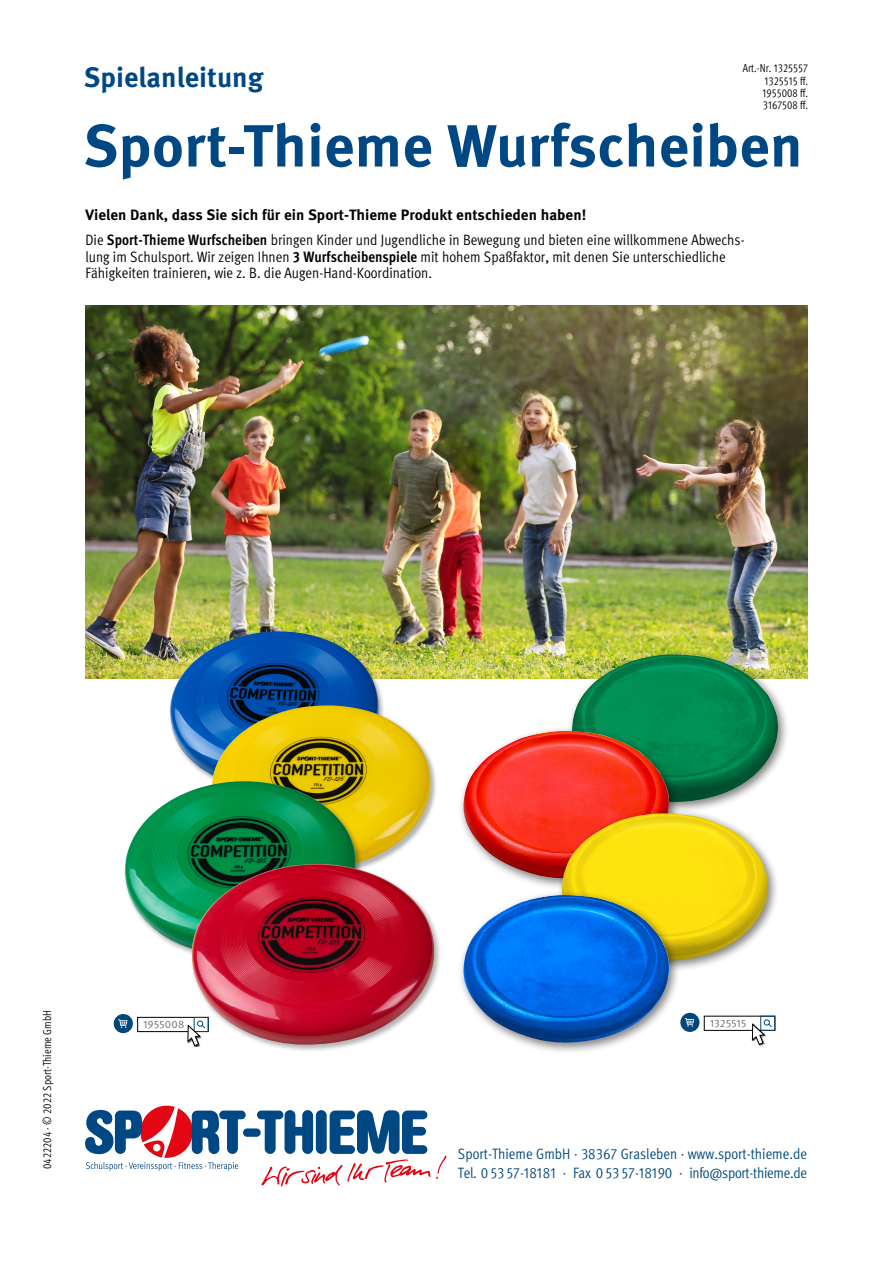
<style>
.page{position:relative;width:893px;height:1263px;background:#fff}
.page>*{position:absolute;margin:0;border:0;box-sizing:border-box;transform-origin:0 0}
.t1{font:700 59.4px "Meta Pro";color:#004884}
.t2{font:700 27.9px "Meta Pro";color:#004884}
.t3{font:15px/16.5px "Meta Pro Cond Norm";color:#000}
.t4{font:15px/19.2px "Meta Pro Cond Norm";color:#00487c}
.t5{font:700 15px "Meta Pro";color:#000}
.t6{font:11.55px/12.3px "Meta Pro Cond Norm";color:#000;text-align:justify;scale:.93 1}
.t7{font:10.8px "Meta Pro Norm";letter-spacing:.02em;color:#706f6f}
.s1{font-family:"Meta Pro";font-weight:700;font-stretch:condensed}
</style>
<div class="page">
<div style="left:243px;top:1128px;width:18px;height:9px;background:#004884;border-radius:4px"></div>
<svg style="left:85px;top:1106px;width:161px;height:65px"></svg>
<svg style="left:257px;top:1110px;width:189px;height:76px"></svg>
<img style="left:85px;top:306px;width:723px;height:373px">
<div style="left:567px;top:649px;width:222px;height:164px;background:#000;opacity:.5"></div>
<img style="left:572px;top:654px;width:207px;height:148px">
<div style="left:458px;top:725px;width:222px;height:164px;background:#000;opacity:.5"></div>
<img style="left:463px;top:731px;width:207px;height:147px">
<div style="left:557px;top:808px;width:222px;height:164px;background:#000;opacity:.5"></div>
<img style="left:562px;top:813px;width:207px;height:149px">
<div style="left:168px;top:630px;width:217px;height:165px;background:#000;opacity:.3"></div>
<img style="left:169px;top:631px;width:211px;height:149px">
<div style="left:211px;top:704px;width:226px;height:171px;background:#000;opacity:.3"></div>
<img style="left:211px;top:705px;width:220px;height:157px">
<div style="left:123px;top:780px;width:241px;height:183px;background:#000;opacity:.3"></div>
<img style="left:124px;top:781px;width:235px;height:174px">
<div style="left:190px;top:862px;width:252px;height:190px;background:#000;opacity:.3"></div>
<img style="left:191px;top:864px;width:244px;height:181px">
<div style="left:458px;top:889px;width:222px;height:164px;background:#000;opacity:.5"></div>
<img style="left:463px;top:895px;width:207px;height:149px">
<div style="left:138px;top:1017px;width:70px;height:14px;background:#fff"></div>
<div style="left:138px;top:1017px;width:70px;height:15px;border:1px solid #000"></div>
<div style="left:194px;top:1017px;width:14px;height:15px;border:1px solid #00487c"></div>
<div style="left:187px;top:1024px;width:15px;height:23px;background:#000;opacity:.75"></div>
<svg style="left:187px;top:1021px;width:19px;height:25px"></svg>
<div style="left:114px;top:1014px;width:19px;height:19px;background:#00487c;border-radius:50%"></div>
<svg style="left:118px;top:1019px;width:9px;height:9px"></svg>
<div style="left:761px;top:1016px;width:14px;height:14px;border:1px solid #00487c"></div>
<div style="left:751px;top:1023px;width:15px;height:23px;background:#000;opacity:.75"></div>
<svg style="left:752px;top:1019px;width:20px;height:26px"></svg>
<div style="left:680px;top:1013px;width:19px;height:19px;background:#00487c;border-radius:50%"></div>
<svg style="left:685px;top:1018px;width:9px;height:9px"></svg>
<h2 class="t2" style="left:84px;top:55px;width:181px">Spielanleitung</h2>
<p class="t6" style="left:763px;top:62px;width:50px;text-indent:-20px">Art.-Nr. 1325557<br>1325515 ff.<br>1955008 ff.<br>3167508 ff.</p>
<h1 class="t1" style="left:83px;top:99px;width:721px">Sport-Thieme Wurfscheiben</h1>
<p class="t5" style="left:85px;top:203px;width:502px">Vielen Dank, dass Sie sich für ein Sport-Thieme Produkt entschieden haben!</p>
<p class="t3" style="left:85px;top:231px;width:661px">Die <span class="s1">Sport-Thieme Wurfscheiben</span> bringen Kinder und Jugendliche in Bewegung und bieten eine willkommene Abwechs&shy;lung im Schulsport. Wir zeigen Ihnen <span class="s1">3 Wurfscheibenspiele</span> mit hohem Spaßfaktor, mit denen Sie unterschiedliche<br>Fähigkeiten trainieren, wie z. B. die Augen-Hand-Koordination.</p>
<p class="t6" style="left:40px;top:1169px;width:172px;rotate:-90deg">0422204 · © 2022 Sport-Thieme GmbH</p>
<p class="t7" style="left:143px;top:1016px;width:43px">1955008</p>
<p class="t7" style="left:710px;top:1015px;width:38px">1325515</p>
<p class="t4" style="left:458px;top:1143px;width:351px">Sport-Thieme GmbH · 38367 Grasleben · www.sport-thieme.de<br>Tel. 0 53 57-18181 · Fax 0 53 57-18190 · info@sport-thieme.de</p>
</div>
